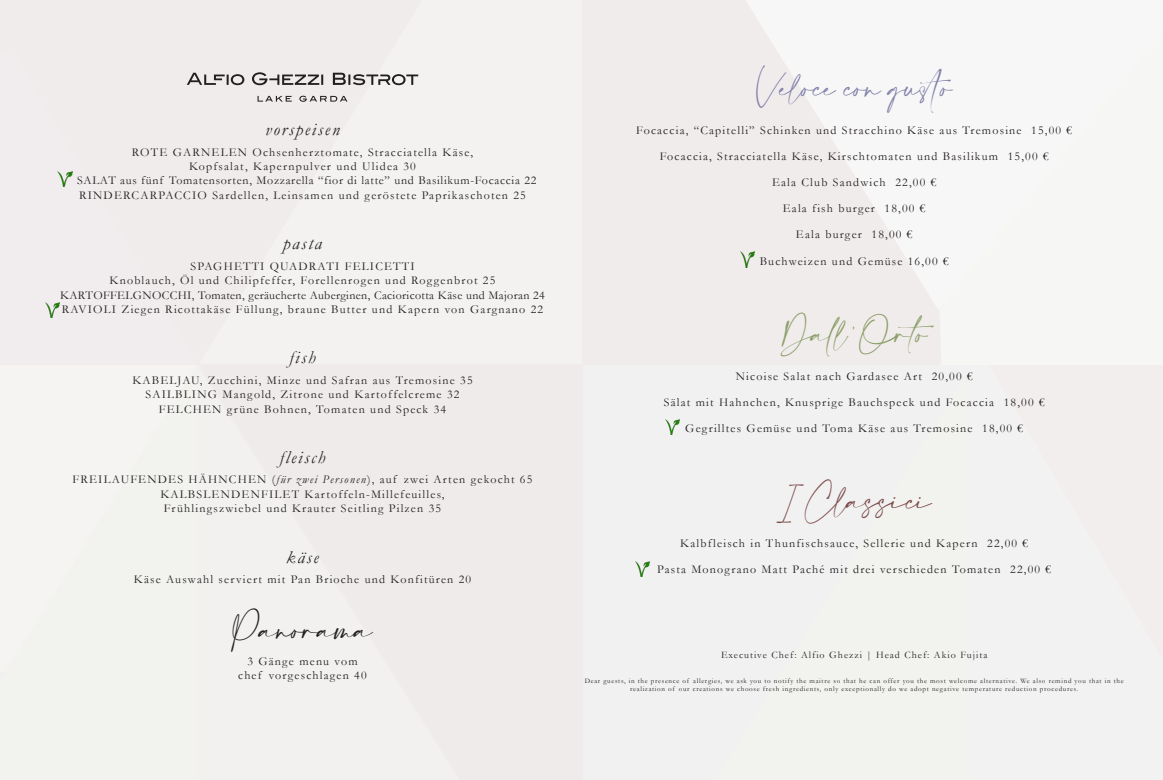
<style>
.page{position:relative;width:1163px;height:780px;background:#fff}
.page>*{position:absolute;margin:0;border:0;box-sizing:border-box;transform-origin:0 0}
.t1{font:22px "Amalfi Coast";color:#8080aa}
.t2{font:22px "Amalfi Coast";color:#8b9f69}
.t3{font:22px "Amalfi Coast";color:#7e4e4e}
.t4{font:22px "Amalfi Coast";color:#231f20}
.t5{font:italic 18px "Garamond";letter-spacing:.1em;color:#231f20}
.t6{font:12px "Garamond";letter-spacing:.1em;color:#231f20}
.t7{font:12px "Garamond";letter-spacing:.03em;color:#231f20}
.t8{font:12px "Garamond";letter-spacing:.06em;color:#231f20}
.t9{font:10px "Garamond";letter-spacing:.1em;color:#231f20}
.t10{font:7px/8.4px "Garamond";letter-spacing:.1em;color:#231f20;text-align:center}
.s1{font-style:italic}
</style>
<div class="page">
<div style="left:0;top:0;width:1162px;height:780px;background:#f2f1f0"></div>
<svg style="left:187px;top:72px;width:231px;height:13px;background:#b1adad"></svg>
<svg style="left:299px;top:96px;width:48px;height:6px"></svg>
<svg style="left:257px;top:96px;width:35px;height:6px"></svg>
<img style="left:58px;top:171px;width:14px;height:15px">
<img style="left:45px;top:303px;width:15px;height:15px">
<img style="left:740px;top:252px;width:14px;height:15px">
<img style="left:665px;top:419px;width:14px;height:15px">
<img style="left:635px;top:561px;width:14px;height:15px">
<p class="t5" style="left:265px;top:117px;width:76px">vorspeisen</p>
<p class="t6" style="left:132px;top:144px;width:343px">ROTE GARNELEN Ochsenherztomate, Stracciatella Käse,</p>
<p class="t6" style="left:189px;top:158px;width:228px">Kopfsalat, Kapernpulver und Ulidea 30</p>
<p class="t8" style="left:77px;top:172px;width:460px">SALAT aus fünf Tomatensorten, Mozzarella “fior di latte” und Basilikum-Focaccia 22</p>
<p class="t6" style="left:79px;top:187px;width:448px">RINDERCARPACCIO Sardellen, Leinsamen und geröstete Paprikaschoten 25</p>
<p class="t5" style="left:283px;top:231px;width:40px">pasta</p>
<p class="t6" style="left:190px;top:258px;width:226px">SPAGHETTI QUADRATI FELICETTI</p>
<p class="t6" style="left:110px;top:272px;width:387px">Knoblauch, Öl und Chilipfeffer, Forellenrogen und Roggenbrot 25</p>
<p class="t7" style="left:60px;top:286px;width:486px">KARTOFFELGNOCCHI, Tomaten, geräucherte Auberginen, Cacioricotta Käse und Majoran 24</p>
<p class="t6" style="left:62px;top:301px;width:483px">RAVIOLI Ziegen Ricottakäse Füllung, braune Butter und Kapern von Gargnano 22</p>
<p class="t5" style="left:289px;top:345px;width:28px">fish</p>
<p class="t6" style="left:132px;top:372px;width:342px">KABELJAU, Zucchini, Minze und Safran aus Tremosine 35</p>
<p class="t6" style="left:145px;top:386px;width:315px">SAILBLING Mangold, Zitrone und Kartoffelcreme 32</p>
<p class="t6" style="left:159px;top:400px;width:289px">FELCHEN grüne Bohnen, Tomaten und Speck 34</p>
<p class="t5" style="left:279px;top:445px;width:47px">fleisch</p>
<p class="t6" style="left:73px;top:471px;width:461px">FREILAUFENDES HÄHNCHEN (<span class="s1">für zwei Personen</span>), auf zwei Arten gekocht 65</p>
<p class="t6" style="left:160px;top:486px;width:285px">KALBSLENDENFILET Kartoffeln-Millefeuilles,</p>
<p class="t6" style="left:164px;top:500px;width:279px">Frühlingszwiebel und Krauter Seitling Pilzen 35</p>
<p class="t5" style="left:286px;top:544px;width:34px">käse</p>
<p class="t6" style="left:134px;top:571px;width:339px">Käse Auswahl serviert mit Pan Brioche und Konfitüren 20</p>
<p class="t4" style="left:232px;top:617px;width:142px">Panorama</p>
<p class="t6" style="left:247px;top:652px;width:112px">3 Gänge menu vom</p>
<p class="t6" style="left:238px;top:667px;width:130px">chef vorgeschlagen 40</p>
<p class="t1" style="left:756px;top:76px;width:197px">Veloce con gusto</p>
<p class="t6" style="left:636px;top:123px;width:437px">Focaccia, “Capitelli” Schinken und Stracchino Käse aus Tremosine 15,00 €</p>
<p class="t6" style="left:659px;top:149px;width:390px">Focaccia, Stracciatella Käse, Kirschtomaten und Basilikum 15,00 €</p>
<p class="t6" style="left:772px;top:175px;width:166px">Eala Club Sandwich 22,00 €</p>
<p class="t6" style="left:782px;top:201px;width:144px">Eala fish burger 18,00 €</p>
<p class="t6" style="left:795px;top:227px;width:118px">Eala burger 18,00 €</p>
<p class="t6" style="left:759px;top:253px;width:191px">Buchweizen und Gemüse 16,00 €</p>
<p class="t2" style="left:780px;top:321px;width:167px">Dall’Orto</p>
<p class="t6" style="left:735px;top:368px;width:238px">Nicoise Salat nach Gardasee Art 20,00 €</p>
<p class="t6" style="left:663px;top:394px;width:382px">Sälat mit Hahnchen, Knusprige Bauchspeck und Focaccia 18,00 €</p>
<p class="t6" style="left:685px;top:420px;width:339px">Gegrilltes Gemüse und Toma Käse aus Tremosine 18,00 €</p>
<p class="t3" style="left:776px;top:489px;width:156px">I Classici</p>
<p class="t6" style="left:680px;top:535px;width:349px">Kalbfleisch in Thunfischsauce, Sellerie und Kapern 22,00 €</p>
<p class="t6" style="left:657px;top:561px;width:395px">Pasta Monograno Matt Paché mit drei verschieden Tomaten 22,00 €</p>
<p class="t9" style="left:721px;top:647px;width:268px">Executive Chef: Alfio Ghezzi | Head Chef: Akio Fujita</p>
<p class="t10" style="left:584px;top:676px;width:540px">Dear guests, in the presence of allergies, we ask you to notify the maitre so that he can offer you the most welcome alternative. We also remind you that in the realization of our creations we choose fresh ingredients, only exceptionally do we adopt negative temperature reduction procedures.</p>
</div>
